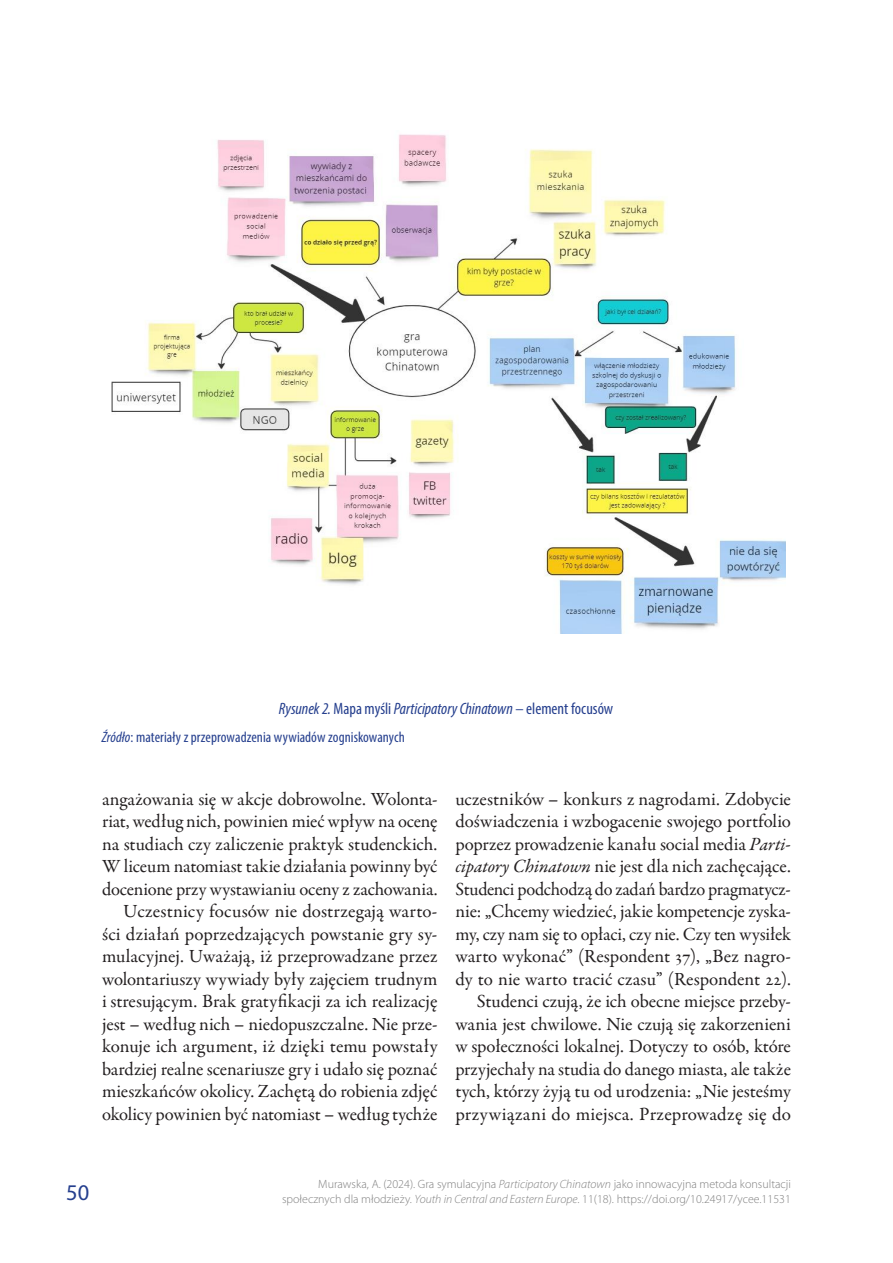
<style>
.page{position:relative;width:893px;height:1263px;background:#fff}
.page>*{position:absolute;margin:0;border:0;box-sizing:border-box;transform-origin:0 0}
.t1{font:22.5px "Myriad Pro";color:#253f8e}
.Indent{font:18.75px/22.5px "Garamond Premr Pro";color:#231f20;text-align:justify}
.Figure_title{font:italic condensed 16.5px "Myriad Pro";color:#253f8e}
.Source{font:condensed 15px "Myriad Pro";letter-spacing:.005em;color:#253f8e}
.t2{font:300 12px/15px "Myriad Pro";color:#808080;text-align:right}
.s1{font-style:normal}
.s2{font-style:italic}
</style>
<div class="page">
<img style="left:111px;top:134px;width:675px;height:500px">
<p class="Figure_title" style="left:279px;top:698px;width:336px">Rysunek 2. <span class="s1">Mapa myśli</span> Participatory Chinatown <span class="s1">– element focusów</span></p>
<p class="Source" style="left:102px;top:728px;width:305px"><span class="s2">Źródło</span>: materiały zprzeprowadzenia wywiadów zogniskowanych</p>
<p class="Indent" style="left:102px;top:788px;width:337px">angażowania się w akcje dobrowolne. Wolonta&shy;riat, według nich, powinien mieć wpływ na ocenę na studiach czy zaliczenie praktyk studenckich.<br>W liceum natomiast takie działania powinny być docenione przy wystawianiu oceny z zachowania.</p>
<p class="Indent" style="left:102px;top:900px;width:337px;text-indent:21px">Uczestnicy focusów nie dostrzegają warto&shy;ści działań poprzedzających powstanie gry sy&shy;mulacyjnej. Uważają, iż przeprowadzane przez wolontariuszy wywiady były zajęciem trudnym i stresującym. Brak gratyfikacji za ich realizację jest – według nich – niedopuszczalne. Nie prze&shy;konuje ich argument, iż dzięki temu powstały bardziej realne scenariusze gry i udało się poznać mieszkańców okolicy. Zachętą do robienia zdjęć okolicy powinien być natomiast – według tychże</p>
<p class="Indent" style="left:455px;top:788px;width:337px">uczestników – konkurs z nagrodami. Zdobycie doświadczenia i wzbogacenie swojego portfolio poprzez prowadzenie kanału social media <span class="s2">Parti&shy;cipatory Chinatown</span> nie jest dla nich zachęcające.<br>Studenci podchodzą do zadań bardzo pragmatycz&shy;nie: „Chcemy wiedzieć, jakie kompetencje zyska&shy;my, czy nam się to opłaci, czy nie. Czy ten wysiłek warto wykonać” (Respondent 37), „Bez nagro&shy;dy to nie warto tracić czasu” (Respondent 22).</p>
<p class="Indent" style="left:455px;top:990px;width:337px;text-indent:21px">Studenci czują, że ich obecne miejsce przeby&shy;wania jest chwilowe. Nie czują się zakorzenieni w społeczności lokalnej. Dotyczy to osób, które przyjechały na studia do danego miasta, ale także tych, którzy żyją tu od urodzenia: „Nie jesteśmy przywiązani do miejsca. Przeprowadzę się do</p>
<p class="t1" style="left:66px;top:1178px;width:25px">50</p>
<p class="t2" style="left:282px;top:1177px;width:510px">Murawska, A. (2024). Gra symulacyjna <span class="s2">Participatory Chinatown</span> jako innowacyjna metoda konsultacji społecznych dla młodzieży. <span class="s2">Youth in Central and Eastern Europe</span>. 11(18). https://doi.org/10.24917/ycee.11531</p>
</div>
